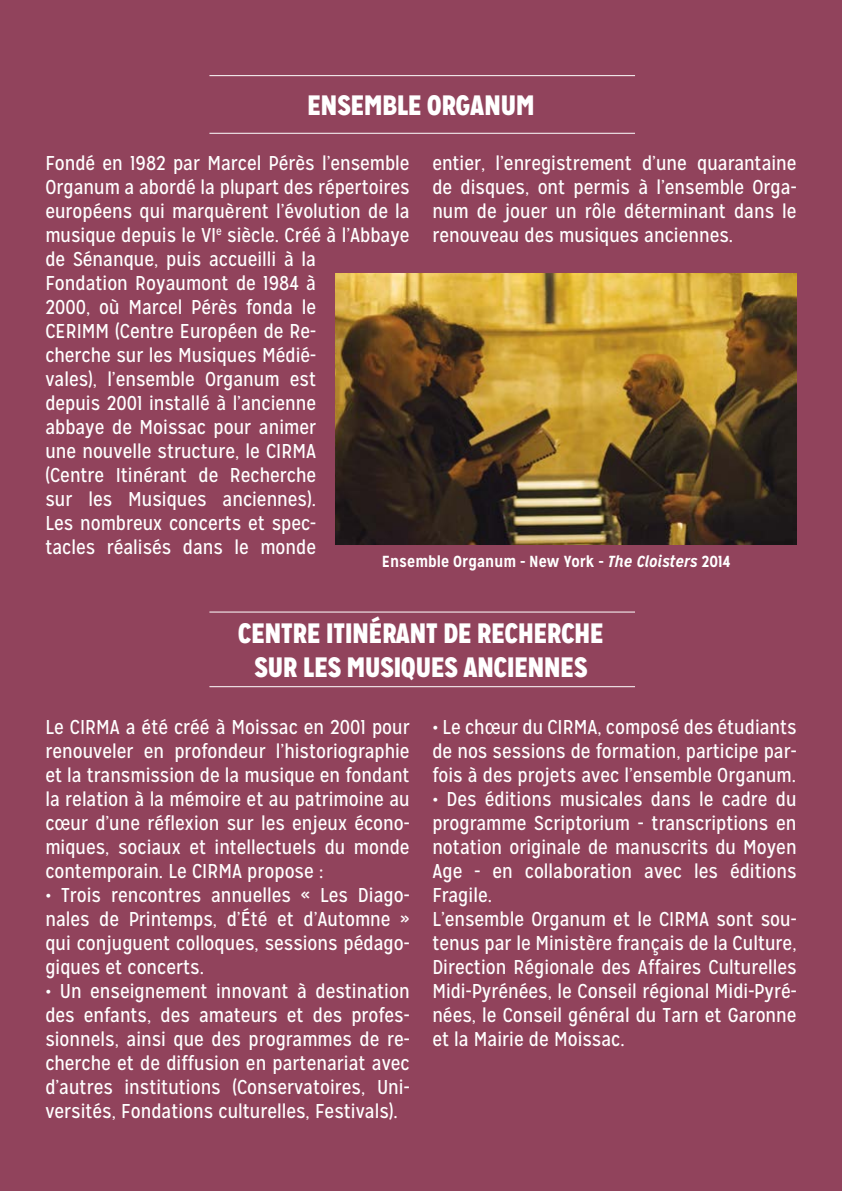
<style>
.page{position:relative;width:842px;height:1191px;background:#91435c}
.page>*{position:absolute;margin:0;border:0;box-sizing:border-box;transform-origin:0 0}
.t1{font:900 28px/33.6px "Mission Gothic";color:#fff;text-align:center}
.t2{font:20px/24px "Mission Gothic";color:#fff;text-align:justify}
.t3{font:700 16px "Mission Gothic";color:#fff}
.s1{font-style:italic}
</style>
<div class="page">
<hr style="left:209px;top:686px;width:426px;height:1px;background:#fff">
<hr style="left:209px;top:611px;width:426px;height:1px;background:#fff">
<hr style="left:209px;top:133px;width:426px;height:1px;background:#fff">
<hr style="left:209px;top:75px;width:426px;height:1px;background:#fff">
<img style="left:336px;top:274px;width:461px;height:270px">
<h1 class="t1" style="left:308px;top:88px;width:228px">ENSEMBLE ORGANUM</h1>
<p class="t2" style="left:45px;top:151px;width:366px;text-align:left">Fondé en 1982 par Marcel Pérès l’ensemble Organum a abordé la plupart des répertoires européens qui marquèrent l’évolution de la musique depuis le VI<sup>e</sup> siècle. Créé à l’Abbaye de Sénanque, puis accueilli à la<br>Fondation Royaumont de 1984 à<br>2000, où Marcel Pérès fonda le<br>CERIMM (Centre Européen de Re-<br>cherche sur les Musiques Médié-<br>vales), l’ensemble Organum est<br>depuis 2001 installé à l’ancienne<br>abbaye de Moissac pour animer<br>une nouvelle structure, le CIRMA<br>(Centre Itinérant de Recherche<br>sur les Musiques anciennes).<br>Les nombreux concerts et spec-<br>tacles réalisés dans le monde</p>
<p class="t2" style="left:432px;top:151px;width:366px">entier, l’enregistrement d’une quarantaine de disques, ont permis à l’ensemble Orga&shy;num de jouer un rôle déterminant dans le renouveau des musiques anciennes.</p>
<p class="t3" style="left:382px;top:551px;width:351px">Ensemble Organum - New York - <span class="s1">The Cloisters</span> 2014</p>
<h1 class="t1" style="left:238px;top:617px;width:367px">CENTRE ITINÉRANT DE RECHERCHE<br>SUR LES MUSIQUES ANCIENNES</h1>
<p class="t2" style="left:45px;top:715px;width:366px">Le CIRMA a été créé à Moissac en 2001 pour renouveler en profondeur l’historiographie et la transmission de la musique en fondant la relation à la mémoire et au patrimoine au cœur d’une réflexion sur les enjeux écono&shy;miques, sociaux et intellectuels du monde contemporain. Le CIRMA propose :</p>
<p class="t2" style="left:45px;top:883px;width:366px">• Trois rencontres annuelles « Les Diago&shy;nales de Printemps, d’Été et d’Automne » qui conjuguent colloques, sessions pédago&shy;giques et concerts.</p>
<p class="t2" style="left:45px;top:979px;width:366px">• Un enseignement innovant à destination des enfants, des amateurs et des profes&shy;sionnels, ainsi que des programmes de re&shy;cherche et de diffusion en partenariat avec d’autres institutions (Conservatoires, Uni&shy;versités, Fondations culturelles, Festivals).</p>
<p class="t2" style="left:432px;top:715px;width:366px">• Le chœur du CIRMA, composé des étudiants de nos sessions de formation, participe par&shy;fois à des projets avec l’ensemble Organum.</p>
<p class="t2" style="left:432px;top:787px;width:366px;text-align:left">• Des éditions musicales dans le cadre du programme Scriptorium - transcriptions en notation originale de manuscrits du Moyen Age - en collaboration avec les éditions Fragile.<br>L’ensemble Organum et le CIRMA sont sou&shy;tenus par le Ministère français de la Culture, Direction Régionale des Affaires Culturelles Midi-Pyrénées, le Conseil régional Midi-Pyré&shy;nées, le Conseil général du Tarn et Garonne et la Mairie de Moissac.</p>
</div>
